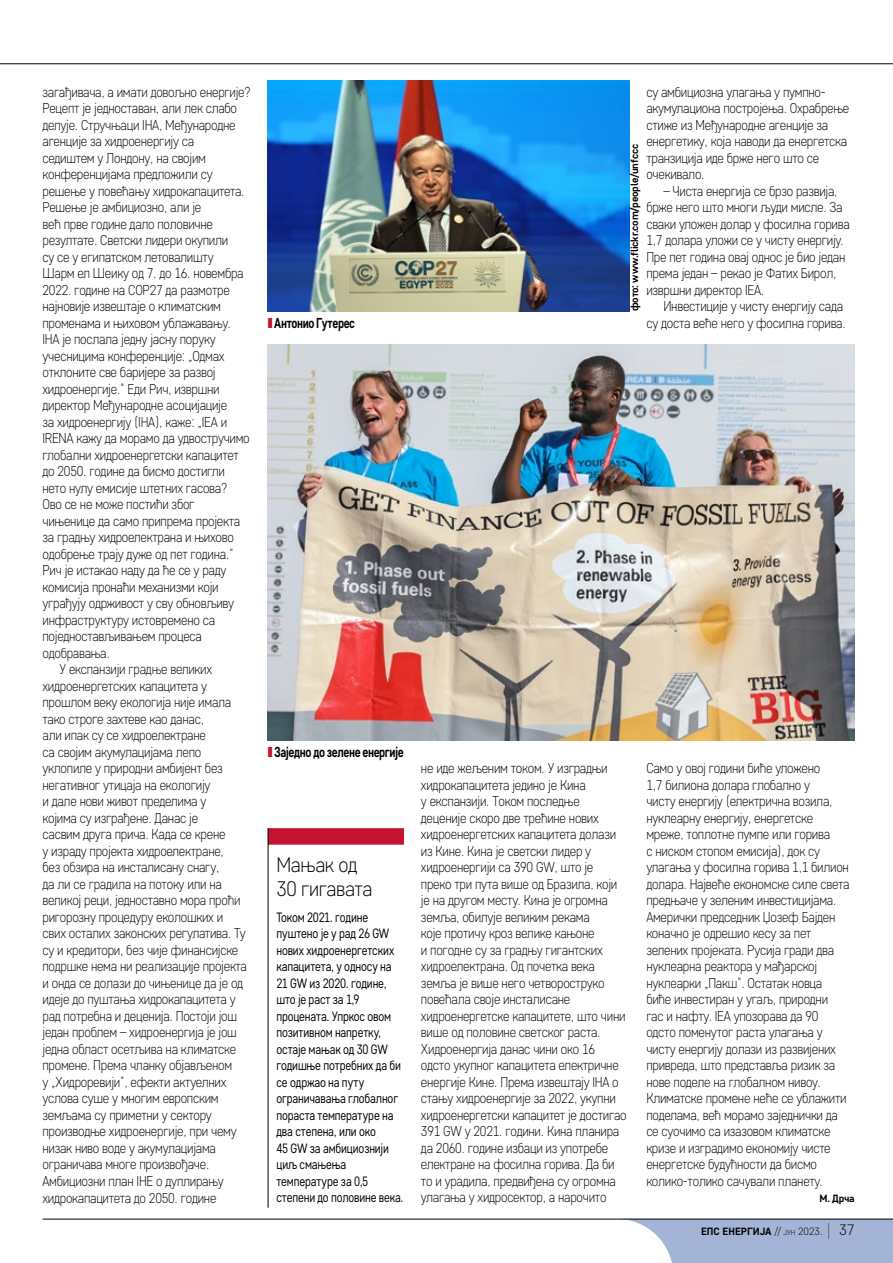
<style>
.page{position:relative;width:893px;height:1263px;background:#fff}
.page>*{position:absolute;margin:0;border:0;box-sizing:border-box;transform-origin:0 0}
.t1{font:300 21px/24px "Core Sans D25";letter-spacing:-.02em;color:#000;scale:.95 1}
.t2{font:700 14.4px "Core Sans D55";letter-spacing:-.035em;color:#000;scale:.8 1}
.t3{font:300 14.25px/16.5px "Core Sans D25";letter-spacing:-.02em;color:#000;scale:.9 1}
.t4{font:13.5px/16.5px "Core Sans D35";letter-spacing:-.015em;color:#000;scale:.85 1}
.t5{font:700 10.5px "Core Sans D55";letter-spacing:-.015em;color:#000}
.s1{color:#c4122f}
.s2{font-family:"Core Sans D25";font-weight:300}
.s3{font-family:"Core Sans D25";font-weight:300;font-size:7.35px}
.s4{font-family:"Core Sans D15";font-weight:100;font-size:18px}
.s5{font-family:"Core Sans D25";font-weight:300;font-size:15px}
</style>
<div class="page">
<svg style="left:628px;top:1220px;width:265px;height:43px;background:#aebcda"></svg>
<hr style="left:0;top:64px;width:893px;height:1px;background:#000">
<hr style="left:43px;top:1219px;width:850px;height:1px;background:#000">
<div style="left:268px;top:828px;width:136px;height:17px;background:#c4122f"></div>
<hr style="left:268px;top:828px;width:1px;height:380px;background:#000">
<img style="left:268px;top:80px;width:361px;height:231px">
<img style="left:268px;top:344px;width:587px;height:396px">
<p class="t3" style="left:43px;top:83px;width:233px">загађивача, а имати довољно енергије?</p>
<p class="t3" style="left:43px;top:100px;width:218px">Рецепт је једноставан, али лек слабо</p>
<p class="t3" style="left:43px;top:116px;width:216px">делује. Стручњаци IHA, Међународне</p>
<p class="t3" style="left:43px;top:133px;width:170px">агенције за хидроенергију са</p>
<p class="t3" style="left:43px;top:149px;width:183px">седиштем у Лондону, на својим</p>
<p class="t3" style="left:43px;top:166px;width:190px">конференцијама предложили су</p>
<p class="t3" style="left:43px;top:182px;width:226px">решење у повећању хидрокапацитета.</p>
<p class="t3" style="left:43px;top:199px;width:178px">Решење је амбициозно, али је</p>
<p class="t3" style="left:43px;top:215px;width:191px">већ прве године дало половичне</p>
<p class="t3" style="left:43px;top:232px;width:208px">резултате. Светски лидери окупили</p>
<p class="t3" style="left:43px;top:248px;width:192px">су се у египатском летовалишту</p>
<p class="t3" style="left:43px;top:265px;width:225px">Шарм ел Шеику од 7. до 16. новембра</p>
<p class="t3" style="left:43px;top:281px;width:210px">2022. године на COP27 да размотре</p>
<p class="t3" style="left:43px;top:298px;width:200px">најновије извештаје о климатским</p>
<p class="t3" style="left:43px;top:314px;width:211px">променама и њиховом ублажавању.</p>
<p class="t3" style="left:43px;top:331px;width:194px">IHA је послала једну јасну поруку</p>
<p class="t3" style="left:43px;top:347px;width:204px">учесницима конференције: „Одмах</p>
<p class="t3" style="left:43px;top:364px;width:194px">отклоните све баријере за развој</p>
<p class="t3" style="left:43px;top:380px;width:198px">хидроенергије.“ Еди Рич, извршни</p>
<p class="t3" style="left:43px;top:397px;width:207px">директор Међународне асоцијације</p>
<p class="t3" style="left:43px;top:413px;width:207px">за хидроенергију (IHA), каже: „IEA и</p>
<p class="t3" style="left:43px;top:430px;width:232px">IRENA кажу да морамо да удвостручимо</p>
<p class="t3" style="left:43px;top:446px;width:220px">глобални хидроенергетски капацитет</p>
<p class="t3" style="left:43px;top:463px;width:204px">до 2050. године да бисмо достигли</p>
<p class="t3" style="left:43px;top:479px;width:207px">нето нулу емисије штетних гасова?</p>
<p class="t3" style="left:43px;top:496px;width:171px">Ово се не може постићи због</p>
<p class="t3" style="left:43px;top:512px;width:221px">чињенице да само припрема пројекта</p>
<p class="t3" style="left:43px;top:529px;width:214px">за градњу хидроелектрана и њихово</p>
<p class="t3" style="left:43px;top:545px;width:214px">одобрење трају дуже од пет година.“</p>
<p class="t3" style="left:43px;top:562px;width:206px">Рич је истакао наду да ће се у раду</p>
<p class="t3" style="left:43px;top:578px;width:197px">комисија пронаћи механизми који</p>
<p class="t3" style="left:43px;top:595px;width:214px">уграђују одрживост у сву обновљиву</p>
<p class="t3" style="left:43px;top:611px;width:193px">инфраструктуру истовремено са</p>
<p class="t3" style="left:43px;top:628px;width:179px">поједностављивањем процеса</p>
<p class="t3" style="left:43px;top:644px;width:76px">одобравања.</p>
<p class="t3" style="left:60px;top:661px;width:171px">У експанзији градње великих</p>
<p class="t3" style="left:43px;top:677px;width:184px">хидроенергетских капацитета у</p>
<p class="t3" style="left:43px;top:694px;width:211px">прошлом веку екологија није имала</p>
<p class="t3" style="left:43px;top:710px;width:181px">тако строге захтеве као данас,</p>
<p class="t3" style="left:43px;top:727px;width:183px">али ипак су се хидроелектране</p>
<p class="t3" style="left:43px;top:743px;width:178px">са својим акумулацијама лепо</p>
<p class="t3" style="left:43px;top:760px;width:202px">уклопиле у природни амбијент без</p>
<p class="t3" style="left:43px;top:776px;width:188px">негативног утицаја на екологију</p>
<p class="t3" style="left:43px;top:793px;width:184px">и дале нови живот пределима у</p>
<p class="t3" style="left:43px;top:809px;width:174px">којима су изграђене. Данас је</p>
<p class="t3" style="left:43px;top:826px;width:205px">сасвим друга прича. Када се крене</p>
<p class="t3" style="left:43px;top:842px;width:203px">у израду пројекта хидроелектране,</p>
<p class="t3" style="left:43px;top:859px;width:198px">без обзира на инсталисану снагу,</p>
<p class="t3" style="left:43px;top:875px;width:201px">да ли се градила на потоку или на</p>
<p class="t3" style="left:43px;top:892px;width:222px">великој реци, једноставно мора проћи</p>
<p class="t3" style="left:43px;top:908px;width:202px">ригорозну процедуру еколошких и</p>
<p class="t3" style="left:43px;top:925px;width:227px">свих осталих законских регулатива. Ту</p>
<p class="t3" style="left:43px;top:941px;width:219px">су и кредитори, без чије финансијске</p>
<p class="t3" style="left:43px;top:958px;width:229px">подршке нема ни реализације пројекта</p>
<p class="t3" style="left:43px;top:974px;width:224px">и онда се долази до чињенице да је од</p>
<p class="t3" style="left:43px;top:991px;width:216px">идеје до пуштања хидрокапацитета у</p>
<p class="t3" style="left:43px;top:1007px;width:218px">рад потребна и деценија. Постоји још</p>
<p class="t3" style="left:43px;top:1024px;width:218px">један проблем – хидроенергија је још</p>
<p class="t3" style="left:43px;top:1040px;width:217px">једна област осетљива на климатске</p>
<p class="t3" style="left:43px;top:1057px;width:212px">промене. Према чланку објављеном</p>
<p class="t3" style="left:43px;top:1073px;width:206px">у „Хидроревији“, ефекти актуелних</p>
<p class="t3" style="left:43px;top:1090px;width:197px">услова суше у многим европским</p>
<p class="t3" style="left:43px;top:1106px;width:190px">земљама су приметни у сектору</p>
<p class="t3" style="left:43px;top:1123px;width:217px">производње хидроенергије, при чему</p>
<p class="t3" style="left:43px;top:1139px;width:194px">низак ниво воде у акумулацијама</p>
<p class="t3" style="left:43px;top:1156px;width:187px">ограничава многе произвођаче.</p>
<p class="t3" style="left:43px;top:1172px;width:203px">Амбициозни план IHE о дуплирању</p>
<p class="t3" style="left:43px;top:1189px;width:195px">хидрокапацитета до 2050. године</p>
<p class="t2" style="left:268px;top:313px;width:111px"><span class="s1">❚</span> Антонио Гутерес</p>
<p class="t3" style="left:646px;top:83px;width:227px">су амбициозна улагања у пумпно&shy;акумулациона постројења. Охрабрење стиже из Међународне агенције за енергетику, која наводи да енергетска транзиција иде брже него што се очекивало.</p>
<p class="t3" style="left:646px;top:182px;width:228px;text-indent:17px">– Чиста енергија се брзо развија, брже него што многи људи мисле. За сваки уложен долар у фосилна горива 1,7 долара уложи се у чисту енергију.<br>Пре пет година овај однос је био један према један – рекао је Фатих Бирол, извршни директор IEA.</p>
<p class="t3" style="left:646px;top:298px;width:223px;text-align:right">Инвестиције у чисту енергију сада<br>су доста веће него у фосилна горива.</p>
<p class="t5" style="left:628px;top:311px;width:169px;rotate:-90deg">фото: www.flickr.com/people/unfccc</p>
<p class="t2" style="left:268px;top:742px;width:171px"><span class="s1">❚</span> Заједно до зелене енергије</p>
<h1 class="t1" style="left:276px;top:852px;width:103px">Мањак од<br>30 гигавата</h1>
<p class="t4" style="left:276px;top:908px;width:151px">Током 2021. године пуштено је у рад 26 GW нових хидроенергетских капацитета, у односу на<br>21 GW из 2020. године, што је раст за 1,9 процената. Упркос овом позитивном напретку, остаје мањак од 30 GW годишње потребних да би се одржао на путу ограничавања глобалног пораста температуре на два степена, или око<br>45 GW за амбициознији циљ смањења температуре за 0,5 степени до половине века.</p>
<p class="t3" style="left:421px;top:760px;width:230px">не иде жељеним током. У изградњи хидрокапацитета једино је Кина<br>у експанзији. Током последње деценије скоро две трећине нових хидроенергетских капацитета долази из Кине. Кина је светски лидер у хидроенергији са 390 GW, што је преко три пута више од Бразила, који је на другом месту. Кина је огромна земља, обилује великим рекама<br>које протичу кроз велике кањоне<br>и погодне су за градњу гигантских хидроелектрана. Од почетка века земља је више него четвороструко повећала своје инсталисане хидроенергетске капацитете, што чини више од половине светског раста.<br>Хидроенергија данас чини око 16 одсто укупног капацитета електричне енергије Кине. Према извештају IHA о стању хидроенергије за 2022, укупни хидроенергетски капацитет је достигао 391 GW у 2021. години. Кина планира да 2060. године избаци из употребе електране на фосилна горива. Да би то и урадила, предвиђена су огромна улагања у хидросектор, а нарочито</p>
<p class="t3" style="left:646px;top:760px;width:227px">Само у овој години биће уложено<br>1,7 билиона долара глобално у<br>чисту енергију (електрична возила, нуклеарну енергију, енергетске мреже, топлотне пумпе или горива<br>с ниском стопом емисија), док су улагања у фосилна горива 1,1 билион долара. Највеће економске силе света предњаче у зеленим инвестицијама.<br>Амерички председник Џозеф Бајден коначно је одрешио кесу за пет зелених пројеката. Русија гради два нуклеарна реактора у мађарској нуклеарки „Пакш“. Остатак новца биће инвестиран у угаљ, природни<br>гас и нафту. IEA упозорава да 90 одсто поменутог раста улагања у чисту енергију долази из развијених привреда, што представља ризик за нове поделе на глобалном нивоу.<br>Климатске промене неће се ублажити поделама, већ морамо заједнички да се суочимо са изазовом климатске кризе и изградимо економију чисте енергетске будућности да бисмо колико-толико сачували планету.</p>
<p class="t5" style="left:820px;top:1192px;width:37px">М. Дрча</p>
<p class="t5" style="left:701px;top:1225px;width:155px">ЕПС ЕНЕРГИЈА <span class="s2">//</span> <span class="s3">јун</span> <span class="s2">2023.</span> <span class="s4">|</span> <span class="s5">37</span></p>
</div>
